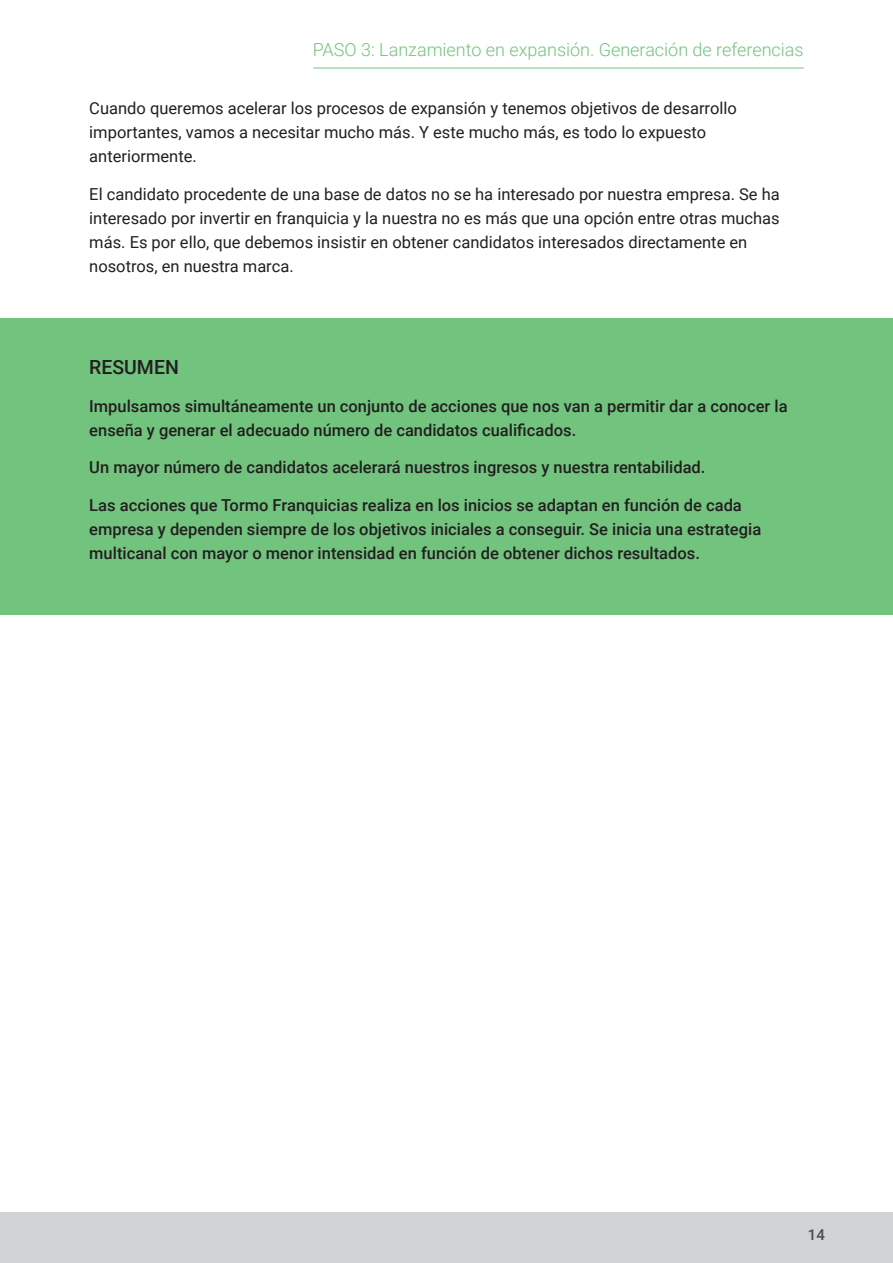
<style>
.page{position:relative;width:893px;height:1263px;background:#fff}
.page>*{position:absolute;margin:0;border:0;box-sizing:border-box;transform-origin:0 0}
.t1{font:500 19.5px "Roboto";color:#231f20}
.t2{font:300 18px "Roboto";color:#72c37e}
.t3{font:500 16.5px/24px "Roboto";color:#231f20}
.t4{font:16.5px/24px "Roboto";color:#231f20}
.t5{font:500 15px "Roboto";color:#4b4c4d}
</style>
<div class="page">
<div style="left:0;top:1212px;width:893px;height:51px;background:#d1d2d4"></div>
<div style="left:0;top:318px;width:893px;height:297px;background:#72c37e"></div>
<hr style="left:313px;top:68px;width:491px;height:1px;background:#72c37e">
<p class="t2" style="left:313px;top:37px;width:492px">PASO 3: Lanzamiento en expansión. Generación de referencias</p>
<p class="t4" style="left:89px;top:96px;width:649px">Cuando queremos acelerar los procesos de expansión y tenemos objetivos de desarrollo importantes, vamos a necesitar mucho más. Y este mucho más, es todo lo expuesto anteriormente.</p>
<p class="t4" style="left:89px;top:181px;width:692px">El candidato procedente de una base de datos no se ha interesado por nuestra empresa. Se ha interesado por invertir en franquicia y la nuestra no es más que una opción entre otras muchas más. Es por ello, que debemos insistir en obtener candidatos interesados directamente en nosotros, en nuestra marca.</p>
<p class="t1" style="left:89px;top:354px;width:91px">RESUMEN</p>
<p class="t3" style="left:89px;top:393px;width:700px">Impulsamos simultáneamente un conjunto de acciones que nos van a permitir dar a conocer la enseña y generar el adecuado número de candidatos cualificados.</p>
<p class="t3" style="left:89px;top:455px;width:618px">Un mayor número de candidatos acelerará nuestros ingresos y nuestra rentabilidad.</p>
<p class="t3" style="left:89px;top:492px;width:673px">Las acciones que Tormo Franquicias realiza en los inicios se adaptan en función de cada empresa y dependen siempre de los objetivos iniciales a conseguir. Se inicia una estrategia multicanal con mayor o menor intensidad en función de obtener dichos resultados.</p>
<p class="t5" style="left:808px;top:1224px;width:19px">14</p>
</div>
